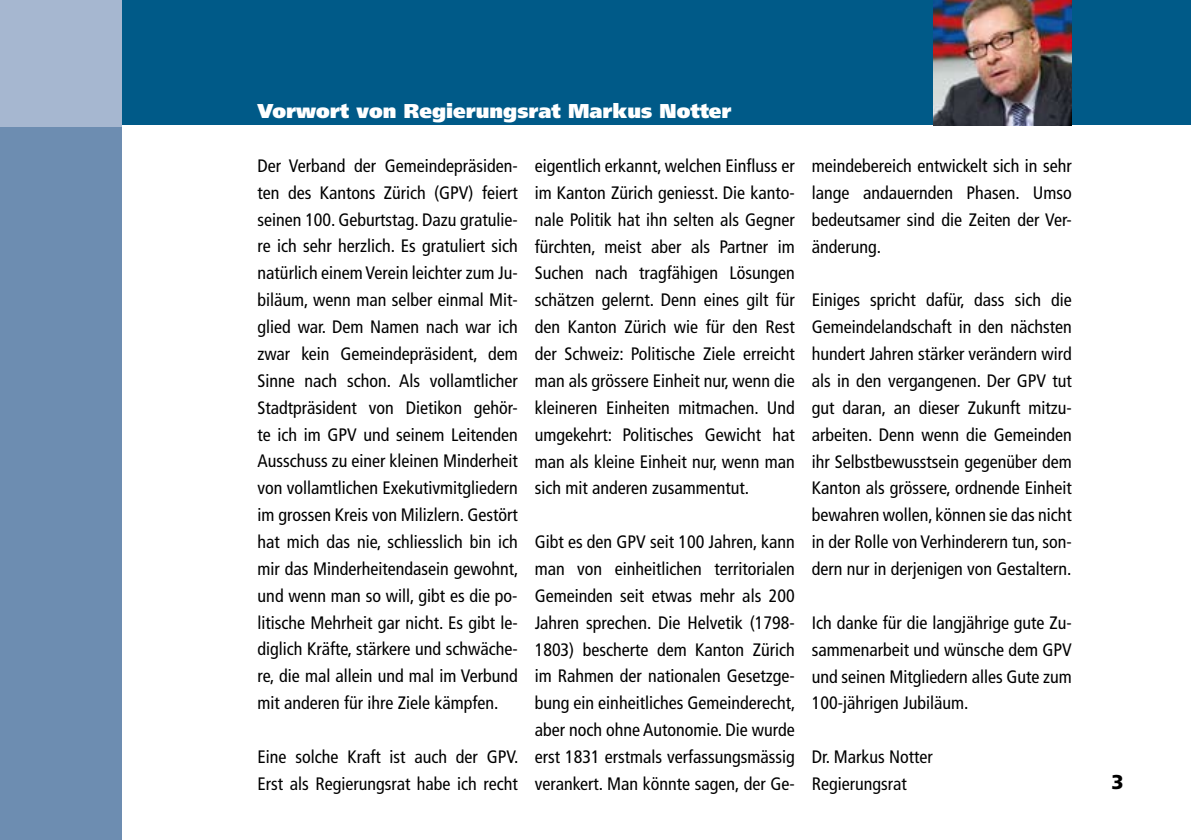
<style>
.page{position:relative;width:1191px;height:840px;background:#fff}
.page>*{position:absolute;margin:0;border:0;box-sizing:border-box;transform-origin:0 0}
.t1{font:900 20px "Frutiger";color:#fff}
.t2{font:900 20px "Frutiger";color:#000}
.t3{font:condensed 18px/26.8px "Frutiger";color:#000;text-align:justify}
</style>
<div class="page">
<div style="left:0;top:0;width:1191px;height:126px;background:#005a88"></div>
<div style="left:0;top:120px;width:121px;height:719px;background:#6d8db1"></div>
<div style="left:0;top:0;width:121px;height:127px;background:#a6b7d0"></div>
<img style="left:933px;top:0;width:138px;height:125px">
<p class="t1" style="left:258px;top:99px;width:475px">Vorwort von Regierungsrat Markus Notter</p>
<p class="t3" style="left:258px;top:152px;width:262px">Der Verband der Gemeindepräsiden&shy;ten des Kantons Zürich (GPV) feiert seinen 100. Geburtstag. Dazu gratulie&shy;re ich sehr herzlich. Es gratuliert sich natürlich einem Verein leichter zum Ju&shy;biläum, wenn man selber einmal Mit&shy;glied war. Dem Namen nach war ich zwar kein Gemeindepräsident, dem Sinne nach schon. Als vollamtlicher Stadtpräsident von Dietikon gehör&shy;te ich im GPV und seinem Leitenden Ausschuss zu einer kleinen Minderheit von vollamtlichen Exekutivmitgliedern im grossen Kreis von Milizlern. Gestört hat mich das nie, schliesslich bin ich mir das Minderheitendasein gewohnt, und wenn man so will, gibt es die po&shy;litische Mehrheit gar nicht. Es gibt le&shy;diglich Kräfte, stärkere und schwäche&shy;re, die mal allein und mal im Verbund mit anderen für ihre Ziele kämpfen.</p>
<p class="t3" style="left:258px;top:743px;width:262px">Eine solche Kraft ist auch der GPV.<br>Erst als Regierungsrat habe ich recht</p>
<p class="t3" style="left:535px;top:152px;width:262px">eigentlich erkannt, welchen Einfluss er im Kanton Zürich geniesst. Die kanto&shy;nale Politik hat ihn selten als Gegner fürchten, meist aber als Partner im Suchen nach tragfähigen Lösungen schätzen gelernt. Denn eines gilt für den Kanton Zürich wie für den Rest der Schweiz: Politische Ziele erreicht man als grössere Einheit nur, wenn die kleineren Einheiten mitmachen. Und umgekehrt: Politisches Gewicht hat man als kleine Einheit nur, wenn man sich mit anderen zusammentut.</p>
<p class="t3" style="left:535px;top:528px;width:262px">Gibt es den GPV seit 100 Jahren, kann man von einheitlichen territorialen Gemeinden seit etwas mehr als 200<br>Jahren sprechen. Die Helvetik (1798- 1803) bescherte dem Kanton Zürich im Rahmen der nationalen Gesetzge&shy;bung ein einheitliches Gemeinderecht, aber noch ohne Autonomie. Die wurde erst 1831 erstmals verfassungsmässig verankert. Man könnte sagen, der Ge-</p>
<p class="t3" style="left:812px;top:152px;width:261px">meindebereich entwickelt sich in sehr lange andauernden Phasen. Umso bedeutsamer sind die Zeiten der Ver&shy;änderung.</p>
<p class="t3" style="left:812px;top:287px;width:261px">Einiges spricht dafür, dass sich die Gemeindelandschaft in den nächsten hundert Jahren stärker verändern wird als in den vergangenen. Der GPV tut gut daran, an dieser Zukunft mitzu&shy;arbeiten. Denn wenn die Gemeinden ihr Selbstbewusstsein gegenüber dem Kanton als grössere, ordnende Einheit bewahren wollen, können sie das nicht in der Rolle von Verhinderern tun, son&shy;dern nur in derjenigen von Gestaltern.</p>
<p class="t3" style="left:812px;top:609px;width:262px">Ich danke für die langjährige gute Zu&shy;sammenarbeit und wünsche dem GPV und seinen Mitgliedern alles Gute zum 100-jährigen Jubiläum.</p>
<p class="t3" style="left:812px;top:743px;width:122px">Dr. Markus Notter<br>Regierungsrat</p>
<p class="t2" style="left:1111px;top:769px;width:14px">3</p>
</div>
